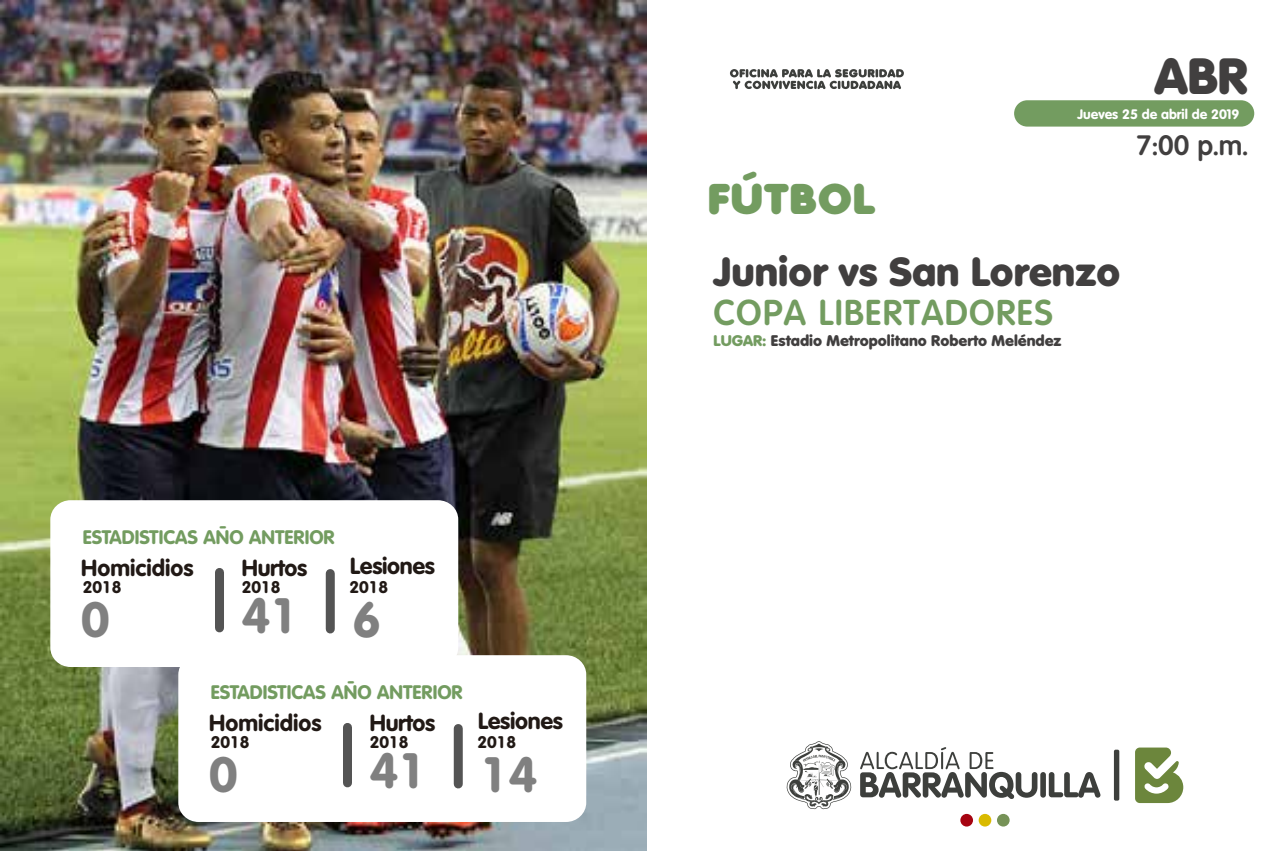
<style>
.page{position:relative;width:1276px;height:851px;background:#fff}
.page>*{position:absolute;margin:0;border:0;box-sizing:border-box;transform-origin:0 0}
.t1{font:800 49.5px "Volkswagen Serial";color:#413f3f}
.t2{font:800 48.3px "Volkswagen Serial";color:#808080}
.t3{font:900 41.7px "Volkswagen Serial";letter-spacing:.035em;color:#739c60}
.t4{font:800 39.6px "Volkswagen Serial";color:#413f3f}
.t5{font:700 34.8px "Volkswagen Serial";letter-spacing:.035em;color:#739c60}
.t6{font:700 27.3px "Volkswagen Serial";color:#413f3f}
.t7{font:800 22.5px "Volkswagen Serial";letter-spacing:-.015em;color:#211915}
.t8{font:800 19.2px "Volkswagen Serial";color:#739c60}
.t9{font:800 16.5px "Volkswagen Serial";color:#211915}
.t10{font:800 15px "Volkswagen Serial";color:#413f3f}
.t11{font:800 13.5px "Volkswagen Serial";color:#fff}
.s1{color:#739c60}
</style>
<div class="page">
<img style="left:0;top:0;width:646px;height:850px">
<svg style="left:732px;top:69px;width:172px;height:20px"></svg>
<div style="left:1014px;top:100px;width:240px;height:27px;background:#739c60;border-radius:13px"></div>
<div style="left:178px;top:655px;width:408px;height:166px;background:#fff;border-radius:20px"></div>
<div style="left:343px;top:727px;width:9px;height:55px;background:#545454"></div>
<div style="left:454px;top:728px;width:9px;height:55px;background:#545454"></div>
<div style="left:1114px;top:749px;width:5px;height:51px;background:#3d3f3c;border-radius:2px"></div>
<svg style="left:786px;top:741px;width:65px;height:68px"></svg>
<div style="left:1040px;top:772px;width:6px;height:25px;background:#3d3f3c;border-radius:3px"></div>
<svg style="left:1048px;top:772px;width:52px;height:25px"></svg>
<svg style="left:860px;top:747px;width:177px;height:51px"></svg>
<svg style="left:1135px;top:747px;width:48px;height:55px"></svg>
<div style="left:960px;top:813px;width:13px;height:13px;background:#a60411;border-radius:50%"></div>
<svg style="left:978px;top:813px;width:13px;height:13px"></svg>
<div style="left:997px;top:813px;width:12px;height:13px;background:#769257;border-radius:50%"></div>
<div style="left:50px;top:500px;width:408px;height:167px;background:#fff;border-radius:20px"></div>
<div style="left:215px;top:572px;width:9px;height:55px;background:#545454"></div>
<div style="left:326px;top:573px;width:9px;height:56px;background:#545454"></div>
<p class="t8" style="left:83px;top:525px;width:253px">ESTADISTICAS AÑO ANTERIOR</p>
<p class="t9" style="left:242px;top:577px;width:40px">2018</p>
<h2 class="t2" style="left:242px;top:585px;width:58px">41</h2>
<p class="t7" style="left:81px;top:553px;width:114px">Homicidios</p>
<p class="t7" style="left:242px;top:553px;width:67px">Hurtos</p>
<p class="t7" style="left:350px;top:551px;width:86px">Lesiones</p>
<p class="t9" style="left:83px;top:577px;width:40px">2018</p>
<h2 class="t2" style="left:81px;top:589px;width:30px">0</h2>
<p class="t9" style="left:349px;top:577px;width:40px">2018</p>
<h2 class="t2" style="left:352px;top:589px;width:30px">6</h2>
<p class="t8" style="left:211px;top:679px;width:253px">ESTADISTICAS AÑO ANTERIOR</p>
<p class="t9" style="left:370px;top:732px;width:40px">2018</p>
<h2 class="t2" style="left:370px;top:740px;width:58px">41</h2>
<p class="t7" style="left:209px;top:708px;width:114px">Homicidios</p>
<p class="t7" style="left:370px;top:708px;width:67px">Hurtos</p>
<p class="t7" style="left:478px;top:706px;width:86px">Lesiones</p>
<p class="t9" style="left:211px;top:732px;width:40px">2018</p>
<h2 class="t2" style="left:209px;top:744px;width:30px">0</h2>
<p class="t9" style="left:477px;top:732px;width:40px">2018</p>
<h2 class="t2" style="left:480px;top:744px;width:58px">14</h2>
<h1 class="t1" style="left:1154px;top:44px;width:95px">ABR</h1>
<h3 class="t3" style="left:708px;top:172px;width:168px">FÚTBOL</h3>
<p class="t11" style="left:1077px;top:105px;width:163px">Jueves 25 de abril de 2019</p>
<p class="t6" style="left:1136px;top:128px;width:113px">7:00 p.m.</p>
<h3 class="t4" style="left:713px;top:246px;width:408px">Junior vs San Lorenzo</h3>
<h3 class="t5" style="left:713px;top:292px;width:341px">COPA LIBERTADORES</h3>
<p class="t10" style="left:713px;top:331px;width:349px"><span class="s1">LUGAR:</span> Estadio Metropolitano Roberto Meléndez</p>
</div>
